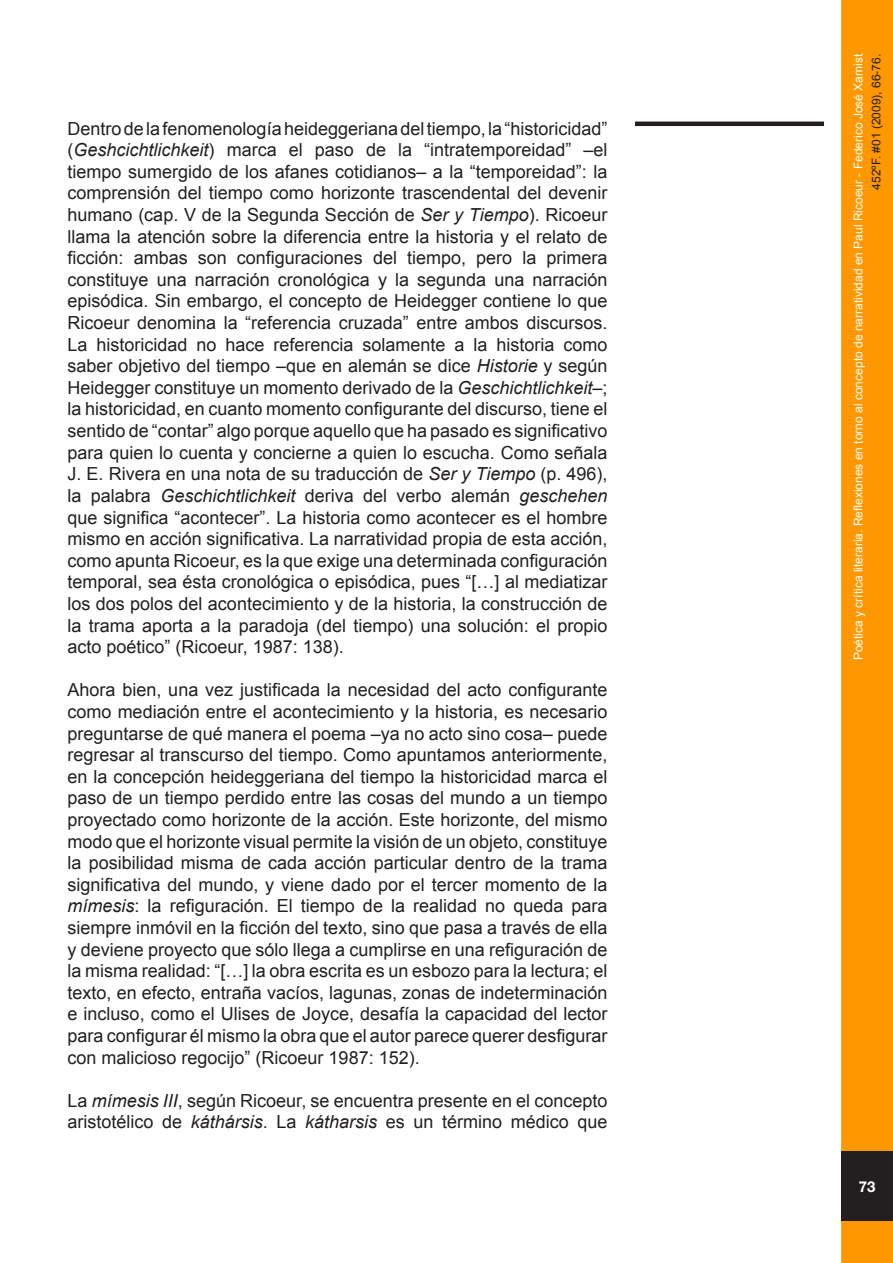
<style>
.page{position:relative;width:893px;height:1263px;background:#fff}
.page>*{position:absolute;margin:0;border:0;box-sizing:border-box;transform-origin:0 0}
.Estilo_de_párrafo_1{font:18px/21.6px "Arial";color:#231f20;text-align:justify}
.t1{font:700 15px "Helvetica Neue";color:#fff}
.t2{font:12px "Arial";color:#fff}
.t3{font:12px "Arial";color:#231f20}
.s1{font-style:italic}
</style>
<div class="page">
<hr style="left:0;top:1151px;width:1px;height:70px;background:#231f20">
<div style="left:841px;top:0;width:52px;height:1263px;background:#ff9800;border:3px solid #ff9800"></div>
<div style="left:841px;top:1151px;width:52px;height:70px;background:#231f20"></div>
<hr style="left:635px;top:122px;width:189px;height:4px;background:#231f20">
<p class="Estilo_de_párrafo_1" style="left:68px;top:118px;width:541px">Dentro de la fenomenología heideggeriana del tiempo, la “historicidad” (<span class="s1">Geshcichtlichkeit</span>) marca el paso de la “intratemporeidad” –el tiempo sumergido de los afanes cotidianos– a la “temporeidad”: la comprensión del tiempo como horizonte trascendental del devenir humano (cap. V de la Segunda Sección de <span class="s1">Ser y Tiempo</span>). Ricoeur llama la atención sobre la diferencia entre la historia y el relato de ficción: ambas son configuraciones del tiempo, pero la primera constituye una narración cronológica y la segunda una narración episódica. Sin embargo, el concepto de Heidegger contiene lo que Ricoeur denomina la “referencia cruzada” entre ambos discursos.<br>La historicidad no hace referencia solamente a la historia como saber objetivo del tiempo –que en alemán se dice <span class="s1">Historie</span> y según Heidegger constituye un momento derivado de la <span class="s1">Geschichtlichkeit</span>–; la historicidad, en cuanto momento configurante del discurso, tiene el sentido de “contar” algo porque aquello que ha pasado es significativo para quien lo cuenta y concierne a quien lo escucha. Como señala J. E. Rivera en una nota de su traducción de <span class="s1">Ser y Tiempo</span> (p. 496), la palabra <span class="s1">Geschichtlichkeit</span> deriva del verbo alemán <span class="s1">geschehen </span>que significa “acontecer”. La historia como acontecer es el hombre mismo en acción significativa. La narratividad propia de esta acción, como apunta Ricoeur, es la que exige una determinada configuración temporal, sea ésta cronológica o episódica, pues “[…] al mediatizar los dos polos del acontecimiento y de la historia, la construcción de la trama aporta a la paradoja (del tiempo) una solución: el propio acto poético” (Ricoeur, 1987: 138).</p>
<p class="Estilo_de_párrafo_1" style="left:68px;top:679px;width:541px">Ahora bien, una vez justificada la necesidad del acto configurante como mediación entre el acontecimiento y la historia, es necesario preguntarse de qué manera el poema –ya no acto sino cosa– puede regresar al transcurso del tiempo. Como apuntamos anteriormente, en la concepción heideggeriana del tiempo la historicidad marca el paso de un tiempo perdido entre las cosas del mundo a un tiempo proyectado como horizonte de la acción. Este horizonte, del mismo modo que el horizonte visual permite la visión de un objeto, constituye la posibilidad misma de cada acción particular dentro de la trama significativa del mundo, y viene dado por el tercer momento de la <span class="s1">mímesis</span>: la refiguración. El tiempo de la realidad no queda para siempre inmóvil en la ficción del texto, sino que pasa a través de ella y deviene proyecto que sólo llega a cumplirse en una refiguración de la misma realidad: “[…] la obra escrita es un esbozo para la lectura; el texto, en efecto, entraña vacíos, lagunas, zonas de indeterminación e incluso, como el Ulises de Joyce, desafía la capacidad del lector para configurar él mismo la obra que el autor parece querer desfigurar con malicioso regocijo” (Ricoeur 1987: 152).</p>
<p class="Estilo_de_párrafo_1" style="left:68px;top:1090px;width:541px">La <span class="s1">mímesis III</span>, según Ricoeur, se encuentra presente en el concepto aristotélico de <span class="s1">káthársis</span>. La <span class="s1">kátharsis</span> es un término médico que</p>
<p class="t2" style="left:850px;top:660px;width:608px;rotate:-90deg">Poética y crítica literaria. Reflexiones en torno al concepto de narratividad en Paul Ricoeur - Federico José Xamist</p>
<p class="t3" style="left:868px;top:190px;width:137px;rotate:-90deg">452ºF. #01 (2009), 66-76.</p>
<p class="t1" style="left:859px;top:1177px;width:18px">73</p>
</div>
